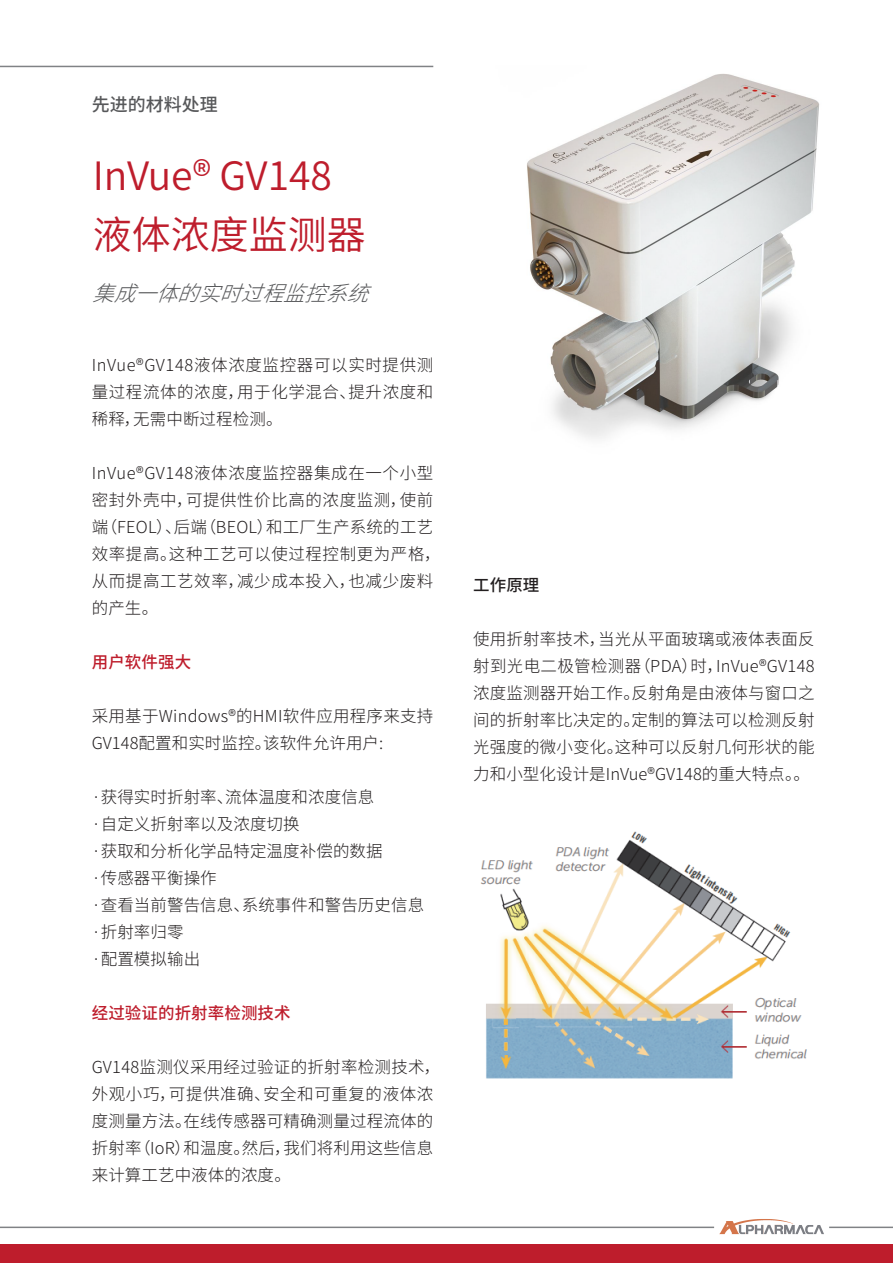
<style>
.page{position:relative;width:893px;height:1263px;background:#fff}
.page>*{position:absolute;margin:0;border:0;box-sizing:border-box;transform-origin:0 0}
.t1{font:39px/59.1px "Source Han Sans CN";color:#be1d2c}
.t2{font:italic 300 21.15px "Source Han Sans CN";color:#57585a}
.t3{font:500 18px "Source Han Sans CN";color:#57585a}
.t4{font:300 16.5px/27px "Source Han Sans CN";letter-spacing:.01em;color:#231f20}
.t5{font:300 16.5px/27px "Source Han Sans CN";letter-spacing:.035em;color:#231f20}
.t6{font:500 16.5px "Source Han Sans CN";letter-spacing:.005em;color:#be1d2c}
.t7{font:500 16.5px "Source Han Sans CN";color:#231f20}
</style>
<div class="page">
<div style="left:0;top:1245px;width:893px;height:18px;background:#be1d2c"></div>
<hr style="left:0;top:1226px;width:714px;height:2px;background:#808285">
<img style="left:719px;top:1219px;width:105px;height:16px">
<hr style="left:829px;top:1226px;width:64px;height:2px;background:#808285">
<img style="left:527px;top:74px;width:293px;height:365px">
<hr style="left:0;top:66px;width:433px;height:1px;background:#808285">
<img style="left:480px;top:831px;width:327px;height:248px">
<p class="t3" style="left:92px;top:95px;width:127px">先进的材料处理</p>
<h1 class="t1" style="left:93px;top:147px;width:274px">InVue® GV148液体浓度监测器</h1>
<p class="t2" style="left:93px;top:282px;width:299px">集成一体的实时过程监控系统</p>
<p class="t4" style="left:92px;top:352px;width:343px;text-align:justify">InVue®GV148液体浓度监控器可以实时提供测量过程流体的浓度，用于化学混合、提升浓度和稀释，无需中断过程检测。</p>
<p class="t5" style="left:92px;top:460px;width:350px">InVue®GV148液体浓度监控器集成在一个小型密封外壳中，可提供性价比高的浓度监测，使前端（FEOL）、后端（BEOL）和工厂生产系统的工艺效率提高。这种工艺可以使过程控制更为严格，从而提高工艺效率，减少成本投入，也减少废料的产生。</p>
<p class="t6" style="left:92px;top:652px;width:101px">用户软件强大</p>
<p class="t4" style="left:92px;top:703px;width:343px">采用基于Windows®的HMI软件应用程序来支持<br>GV148配置和实时监控。该软件允许用户:</p>
<p class="t4" style="left:92px;top:784px;width:334px">·获得实时折射率、流体温度和浓度信息<br>·自定义折射率以及浓度切换<br>·获取和分析化学品特定温度补偿的数据<br>·传感器平衡操作<br>·查看当前警告信息、系统事件和警告历史信息·折射率归零<br>·配置模拟输出</p>
<p class="t6" style="left:92px;top:1003px;width:200px">经过验证的折射率检测技术</p>
<p class="t4" style="left:92px;top:1053px;width:350px">GV148监测仪采用经过验证的折射率检测技术，外观小巧，可提供准确、安全和可重复的液体浓度测量方法。在线传感器可精确测量过程流体的折射率（IoR）和温度。然后，我们将利用这些信息来计算工艺中液体的浓度。</p>
<p class="t7" style="left:473px;top:575px;width:68px">工作原理</p>
<p class="t4" style="left:473px;top:625px;width:343px;text-align:justify">使用折射率技术，当光从平面玻璃或液体表面反射到光电二极管检测器（PDA）时，InVue®GV148浓度监测器开始工作。反射角是由液体与窗口之间的折射率比决定的。定制的算法可以检测反射光强度的微小变化。这种可以反射几何形状的能力和小型化设计是InVue®GV148的重大特点。。</p>
</div>
